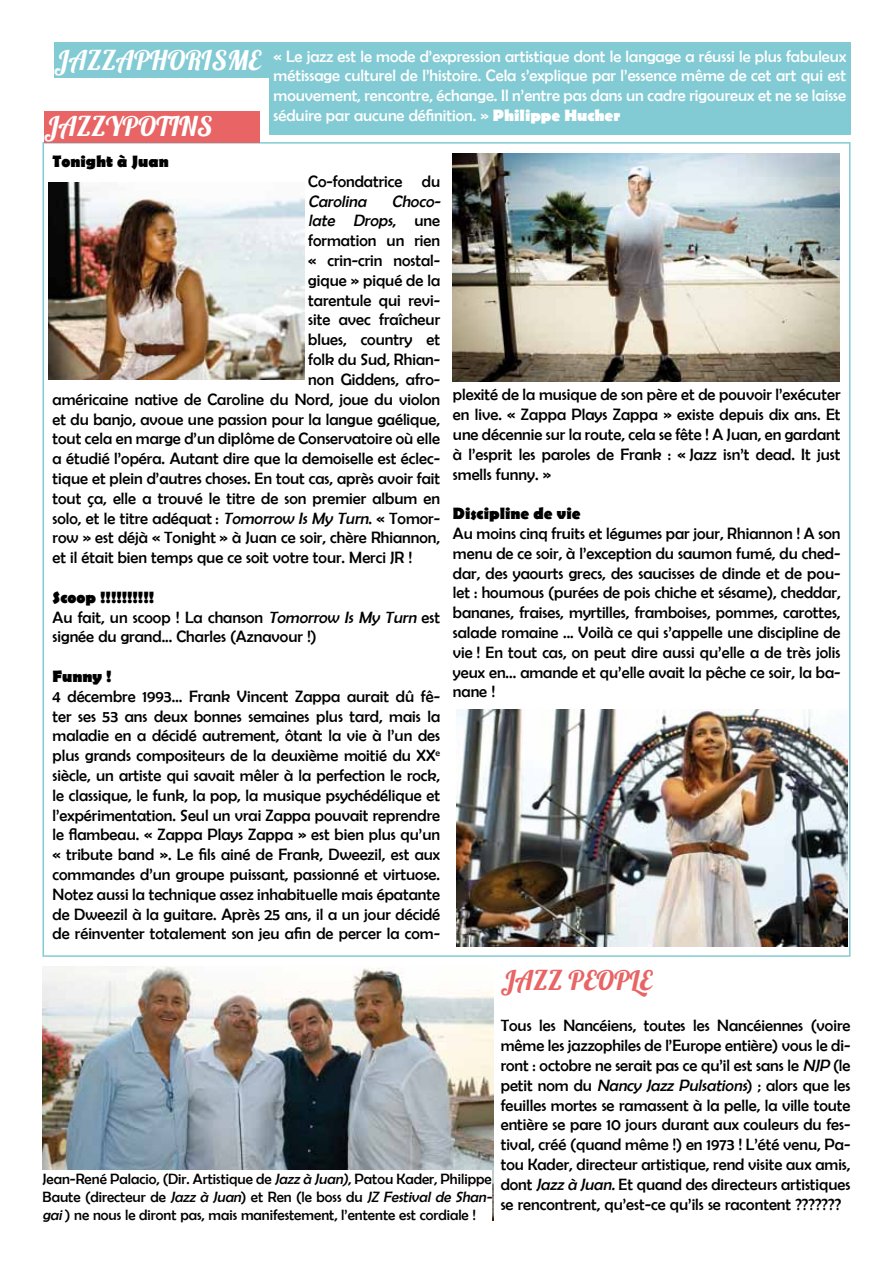
<style>
.page{position:relative;width:893px;height:1263px;background:#fff}
.page>*{position:absolute;margin:0;border:0;box-sizing:border-box;transform-origin:0 0}
.t1{font:27px "Lobster 1.4";color:#fff}
.t2{font:27px "Lobster 1.4";color:#e86465}
.t3{font:16.5px/19.8px "Berlin Sans FB";color:#000;text-align:justify}
.t4{font:16.5px/19.8px "Berlin Sans FB";color:#fff;text-align:justify}
.t5{font:700 16.5px "Berlin Sans FB";color:#000}
.t6{font:italic 16.5px "Berlin Sans FB";color:#000}
.t7{font:15px/18px "Berlin Sans FB";color:#000}
.s1{font-weight:700}
.s2{font-style:normal}
.s3{font-style:italic}
</style>
<div class="page">
<div style="left:44px;top:111px;width:215px;height:31px;background:#e86465"></div>
<div style="left:269px;top:43px;width:581px;height:92px;background:#82cbd4"></div>
<div style="left:54px;top:43px;width:216px;height:35px;background:#82cbd4"></div>
<img style="left:49px;top:183px;width:255px;height:196px">
<img style="left:453px;top:153px;width:386px;height:228px">
<img style="left:456px;top:710px;width:391px;height:237px">
<img style="left:43px;top:966px;width:450px;height:254px">
<div style="left:43px;top:1170px;width:449px;height:57px;background:#fff"></div>
<h1 class="t1" style="left:54px;top:43px;width:208px">JAZZAPHORISME</h1>
<h1 class="t1" style="left:44px;top:109px;width:170px">JAZZYPOTINS</h1>
<p class="t5" style="left:53px;top:152px;width:118px">Tonight à Juan</p>
<p class="t4" style="left:274px;top:46px;width:574px">« Le jazz est le mode d’expression artistique dont le langage a réussi le plus fabuleux métissage culturel de l’histoire. Cela s’explique par l’essence même de cet art qui est mouvement, rencontre, échange. Il n’entre pas dans un cadre rigoureux et ne se laisse séduire par aucune définition. » <span class="s1">Philippe Hucher</span></p>
<p class="t3" style="left:308px;top:171px;width:133px">Co-fondatrice du</p>
<p class="t6" style="left:308px;top:192px;width:63px">Carolina</p>
<p class="t6" style="left:392px;top:192px;width:53px">Choco-</p>
<p class="t6" style="left:308px;top:212px;width:133px">late Drops<span class="s2">, u n e</span></p>
<p class="t3" style="left:308px;top:231px;width:133px">formation un rien</p>
<p class="t3" style="left:308px;top:250px;width:133px">« crin-crin nostal-</p>
<p class="t3" style="left:308px;top:270px;width:133px">gique » piqué de la</p>
<p class="t3" style="left:308px;top:290px;width:133px">tarentule qui revi-</p>
<p class="t3" style="left:308px;top:310px;width:133px">site avec fraîcheur</p>
<p class="t3" style="left:308px;top:330px;width:133px">blues, country et</p>
<p class="t3" style="left:308px;top:349px;width:133px">folk du Sud, Rhian-</p>
<p class="t3" style="left:308px;top:369px;width:133px">non Giddens, afro-</p>
<p class="t3" style="left:53px;top:389px;width:389px">américaine native de Caroline du Nord, joue du violon</p>
<p class="t3" style="left:53px;top:409px;width:389px">et du banjo, avoue une passion pour la langue gaélique,</p>
<p class="t3" style="left:53px;top:429px;width:389px">tout cela en marge d’un diplôme de Conservatoire où elle</p>
<p class="t3" style="left:53px;top:448px;width:389px">a étudié l’opéra. Autant dire que la demoiselle est éclec-</p>
<p class="t3" style="left:53px;top:468px;width:389px">tique et plein d’autres choses. En tout cas, après avoir fait</p>
<p class="t3" style="left:53px;top:488px;width:389px">tout ça, elle a trouvé le titre de son premier album en</p>
<p class="t3" style="left:53px;top:508px;width:389px">solo, et le titre adéquat : <span class="s3">Tomorrow Is My Turn</span>. « Tomor-</p>
<p class="t3" style="left:53px;top:528px;width:389px">row » est déjà « Tonight » à Juan ce soir, chère Rhiannon,</p>
<p class="t3" style="left:53px;top:547px;width:361px">et il était bien temps que ce soit votre tour. Merci JR !</p>
<p class="t3" style="left:53px;top:587px;width:389px;text-align:left"><span class="s1">Scoop !!!!!!!!!!<br></span>Au fait, un scoop ! La chanson <span class="s3">Tomorrow Is My Turn</span> est signée du grand... Charles (Aznavour !)</p>
<p class="t5" style="left:53px;top:667px;width:61px">Funny !</p>
<p class="t3" style="left:53px;top:686px;width:389px">4 décembre 1993… Frank Vincent Zappa aurait dû fê&shy;ter ses 53 ans deux bonnes semaines plus tard, mais la maladie en a décidé autrement, ôtant la vie à l’un des plus grands compositeurs de la deuxième moitié du XX<sup>e </sup>siècle, un artiste qui savait mêler à la perfection le rock, le classique, le funk, la pop, la musique psychédélique et l’expérimentation. Seul un vrai Zappa pouvait reprendre le flambeau. « Zappa Plays Zappa » est bien plus qu’un « tribute band ». Le fils ainé de Frank, Dweezil, est aux commandes d’un groupe puissant, passionné et virtuose.<br>Notez aussi la technique assez inhabituelle mais épatante de Dweezil à la guitare. Après 25 ans, il a un jour décidé de réinventer totalement son jeu afin de percer la com-</p>
<p class="t3" style="left:453px;top:385px;width:389px">plexité de la musique de son père et de pouvoir l’exécuter en live. « Zappa Plays Zappa » existe depuis dix ans. Et une décennie sur la route, cela se fête ! A Juan, en gardant à l’esprit les paroles de Frank : « Jazz isn’t dead. It just smells funny. »</p>
<p class="t5" style="left:453px;top:504px;width:129px">Discipline de vie</p>
<p class="t3" style="left:453px;top:523px;width:389px">Au moins cinq fruits et légumes par jour, Rhiannon ! A son menu de ce soir, à l’exception du saumon fumé, du ched&shy;dar, des yaourts grecs, des saucisses de dinde et de pou&shy;let : houmous (purées de pois chiche et sésame), cheddar, bananes, fraises, myrtilles, framboises, pommes, carottes, salade romaine ... Voilà ce qui s’appelle une discipline de vie ! En tout cas, on peut dire aussi qu’elle a de très jolis yeux en... amande et qu’elle avait la pêche ce soir, la ba&shy;nane !</p>
<p class="t7" style="left:43px;top:1170px;width:454px">Jean-René Palacio, (Dir. Artistique de <span class="s3">Jazz à Juan)</span>, Patou Kader, Philippe<br>Baute (directeur de <span class="s3">Jazz à Juan</span>) et Ren (le boss du <span class="s3">JZ Festival de Shan&shy;gai</span>) ne nous le diront pas, mais manifestement, l’entente est cordiale !</p>
<h1 class="t2" style="left:501px;top:963px;width:153px">JAZZ PEOPLE</h1>
<p class="t3" style="left:501px;top:1016px;width:351px">Tous les Nancéiens, toutes les Nancéiennes (voire même les jazzophiles de l’Europe entière) vous le di&shy;ront : octobre ne serait pas ce qu’il est sans le <span class="s3">NJP</span> (le p et i t n o m d u <span class="s3">Nancy Jazz Pulsations</span>) ; a l o rs q u e l e s feuilles mortes se ramassent à la pelle, la ville toute entière se pare 10 jours durant aux couleurs du fes&shy;tival, créé (quand même !) en 1973 ! L’été venu, Pa&shy;tou Kader, directeur artistique, rend visite aux amis, dont <span class="s3">Jazz à Juan.</span>Et quand des directeurs artistiques se rencontrent, qu’est-ce qu’ils se racontent ???????</p>
</div>
